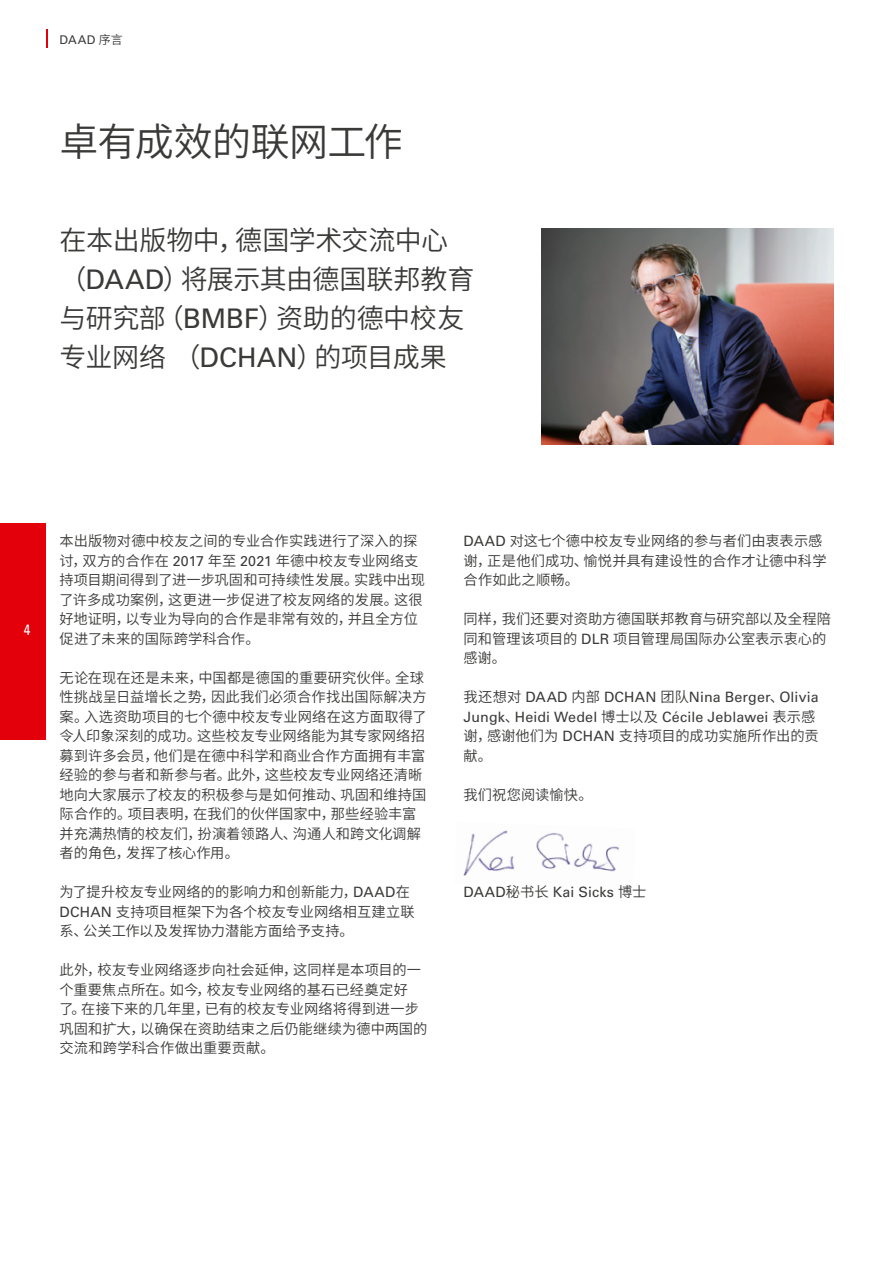
<style>
.page{position:relative;width:893px;height:1263px;background:#fff}
.page>*{position:absolute;margin:0;border:0;box-sizing:border-box;transform-origin:0 0}
.t1{font:39px "Source Han Sans CN";letter-spacing:-.015em;color:#3a3a39}
.t2{font:27px/39px "Source Han Sans CN";letter-spacing:-.015em;color:#3a3a39}
.t3{font:condensed 15px "Univers LT Std";color:#fff}
.t4{font:14.25px/19.5px "Source Han Sans CN";letter-spacing:.005em;color:#3a3a39}
.t5{font:14.25px/19.5px "Univers LT Std";letter-spacing:.01em;color:#3a3a39}
.t6{font:12px "Univers LT Std";color:#3a3a39}
.s1{font-family:"Source Han Sans CN"}
.s2{font-family:"Univers LT Std"}
</style>
<div class="page">
<svg style="left:47px;top:29px;width:1px;height:18px"></svg>
<img style="left:463px;top:830px;width:157px;height:46px">
<div style="left:0;top:523px;width:45px;height:216px;background:#e3000b"></div>
<img style="left:541px;top:228px;width:292px;height:216px">
<p class="t6" style="left:60px;top:32px;width:65px">DAAD <span class="s1">序言</span></p>
<h1 class="t1" style="left:60px;top:120px;width:345px">卓有成效的联网工作</h1>
<h2 class="t2" style="left:60px;top:221px;width:416px">在本出版物中，德国学术交流中心（<span class="s2">DAAD</span>）将展示其由德国联邦教育与研究部（<span class="s2">BMBF</span>）资助的德中校友专业网络（<span class="s2">DCHAN</span>）的项目成果</h2>
<p class="t3" style="left:24px;top:621px;width:8px">4</p>
<p class="t4" style="left:60px;top:531px;width:367px">本出版物对德中校友之间的专业合作实践进行了深入的探讨，双方的合作在 <span class="s2">2017</span> 年至 <span class="s2">2021</span> 年德中校友专业网络支持项目期间得到了进一步巩固和可持续性发展。实践中出现了许多成功案例，这更进一步促进了校友网络的发展。这很好地证明，以专业为导向的合作是非常有效的，并且全方位促进了未来的国际跨学科合作。</p>
<p class="t4" style="left:60px;top:668px;width:369px">无论在现在还是未来，中国都是德国的重要研究伙伴。全球性挑战呈日益增长之势，因此我们必须合作找出国际解决方案。入选资助项目的七个德中校友专业网络在这方面取得了令人印象深刻的成功。这些校友专业网络能为其专家网络招募到许多会员，他们是在德中科学和商业合作方面拥有丰富经验的参与者和新参与者。此外，这些校友专业网络还清晰地向大家展示了校友的积极参与是如何推动、巩固和维持国际合作的。项目表明，在我们的伙伴国家中，那些经验丰富并充满热情的校友们，扮演着领路人、沟通人和跨文化调解者的角色，发挥了核心作用。</p>
<p class="t4" style="left:60px;top:882px;width:357px">为了提升校友专业网络的的影响力和创新能力，<span class="s2">DAAD</span>在<br><span class="s2">DCHAN</span> 支持项目框架下为各个校友专业网络相互建立联系、公关工作以及发挥协力潜能方面给予支持。</p>
<p class="t4" style="left:60px;top:960px;width:369px">此外，校友专业网络逐步向社会延伸，这同样是本项目的一个重要焦点所在。如今，校友专业网络的基石已经奠定好<br>了。在接下来的几年里，已有的校友专业网络将得到进一步巩固和扩大，以确保在资助结束之后仍能继续为德中两国的交流和跨学科合作做出重要贡献。</p>
<p class="t4" style="left:463px;top:531px;width:365px"><span class="s2">DAAD</span> 对这七个德中校友专业网络的参与者们由衷表示感谢，正是他们成功、愉悦并具有建设性的合作才让德中科学合作如此之顺畅。</p>
<p class="t4" style="left:463px;top:609px;width:369px">同样，我们还要对资助方德国联邦教育与研究部以及全程陪同和管理该项目的 <span class="s2">DLR</span> 项目管理局国际办公室表示衷心的感谢。</p>
<p class="t5" style="left:463px;top:687px;width:357px"><span class="s1">我还想对</span> DAAD <span class="s1">内部</span> DCHAN <span class="s1">团队</span>Nina Berger<span class="s1">、</span>Olivia<br>Jungk<span class="s1">、</span>Heidi Wedel <span class="s1">博士以及</span> Cécile Jeblawei <span class="s1">表示感</span></p>
<p class="t4" style="left:463px;top:726px;width:357px">谢，感谢他们为 <span class="s2">DCHAN</span> 支持项目的成功实施所作出的贡献。</p>
<p class="t4" style="left:463px;top:785px;width:131px">我们祝您阅读愉快。</p>
<p class="t5" style="left:463px;top:882px;width:184px">DAAD<span class="s1">秘书长</span> Kai Sicks <span class="s1">博士</span></p>
</div>
